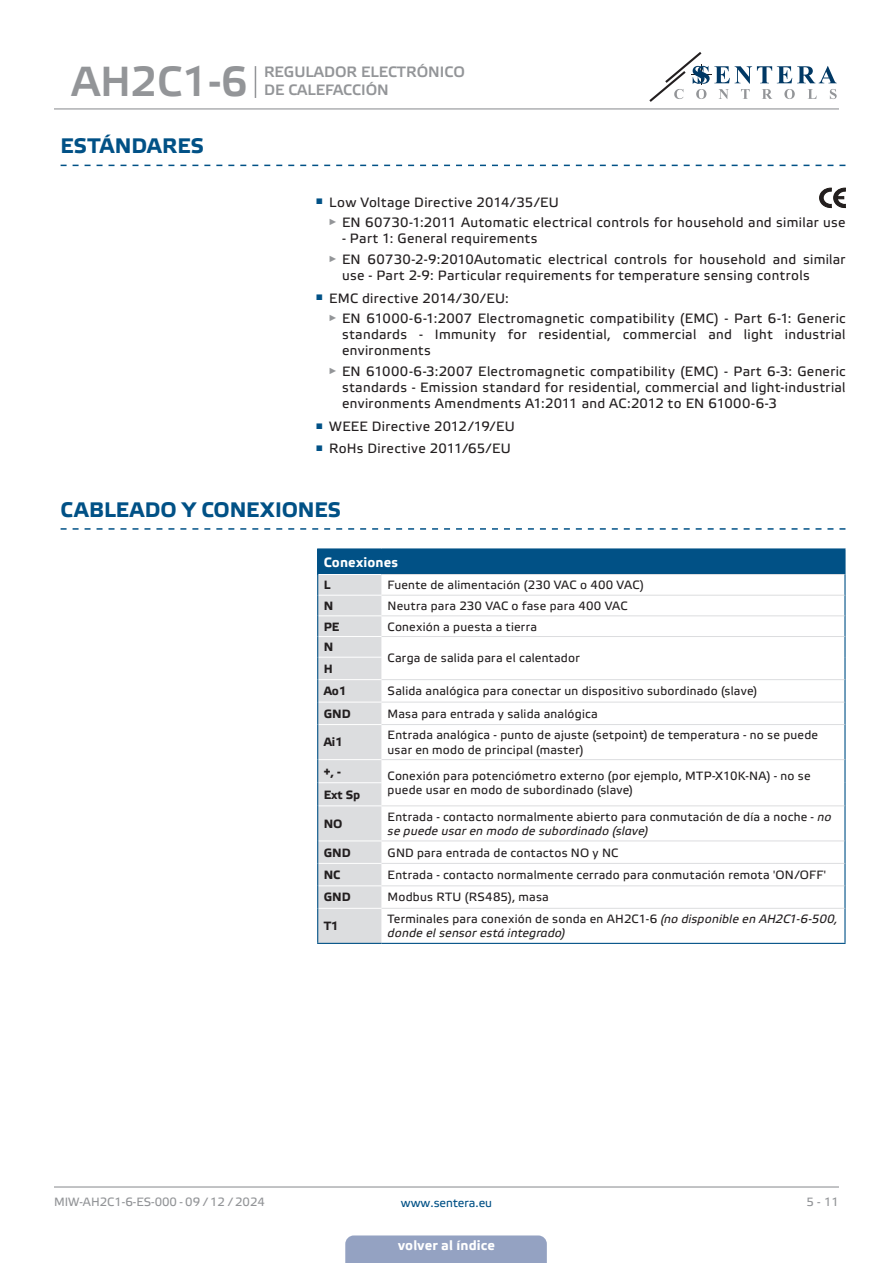
<style>
.page{position:relative;width:893px;height:1263px;background:#fff}
.page>*{position:absolute;margin:0;border:0;box-sizing:border-box;transform-origin:0 0}
.t1{font:42px "Etelka Medium Pro";color:#939598}
.t2{font:700 21px "Etelka Text Pro";letter-spacing:.01em;color:#015186}
.t3{font:15px/18px "Etelka Medium Pro";color:#939598}
.t4{font:13.5px/16.2px "Etelka Text Pro";letter-spacing:.025em;color:#231f20;text-align:justify}
.table_text{font:700 13.5px "Etelka Text Pro";letter-spacing:.01em;color:#fff}
.table_text-2{font:12px/14.4px "Etelka Text Pro";letter-spacing:.02em;color:#231f20}
.table_text-3{font:italic 12px/14.4px "Etelka Text Pro";letter-spacing:.015em;color:#231f20}
.Body_text{font:700 12px "Etelka Text Pro";color:#231f20}
.t5{font:12px "Etelka Text Pro";color:#939598}
.t6{font:12px "Etelka Text Pro";color:#015186}
.s1{font-style:italic}
.s2{font-style:normal}
</style>
<div class="page">
<hr style="left:54px;top:108px;width:785px;height:1px;background:#939598">
<hr style="left:54px;top:1186px;width:785px;height:1px;background:#939598">
<svg style="left:649px;top:52px;width:188px;height:50px"></svg>
<div style="left:345px;top:1235px;width:202px;height:28px;background:#94a2c2"></div>
<svg style="left:61px;top:165px;width:785px;height:1px"></svg>
<svg style="left:61px;top:528px;width:785px;height:2px"></svg>
<svg style="left:819px;top:188px;width:27px;height:20px"></svg>
<div style="left:318px;top:549px;width:527px;height:25px;background:#015186"></div>
<svg style="left:382px;top:594px;width:462px;height:349px"></svg>
<svg style="left:382px;top:596px;width:462px;height:312px"></svg>
<hr style="left:317px;top:548px;width:65px;height:2px;background:#015186">
<hr style="left:382px;top:548px;width:464px;height:2px;background:#015186">
<hr style="left:844px;top:574px;width:2px;height:21px;background:#015186">
<hr style="left:844px;top:595px;width:2px;height:21px;background:#015186">
<hr style="left:844px;top:616px;width:2px;height:20px;background:#015186">
<hr style="left:844px;top:636px;width:2px;height:21px;background:#015186">
<hr style="left:844px;top:657px;width:2px;height:23px;background:#015186">
<hr style="left:844px;top:680px;width:2px;height:22px;background:#015186">
<hr style="left:844px;top:702px;width:2px;height:22px;background:#015186">
<hr style="left:844px;top:724px;width:2px;height:36px;background:#015186">
<hr style="left:844px;top:760px;width:2px;height:23px;background:#015186">
<hr style="left:844px;top:783px;width:2px;height:23px;background:#015186">
<hr style="left:844px;top:806px;width:2px;height:35px;background:#015186">
<hr style="left:844px;top:841px;width:2px;height:22px;background:#015186">
<hr style="left:844px;top:863px;width:2px;height:23px;background:#015186">
<svg style="left:317px;top:550px;width:65px;height:393px;background:#ccd3d9"></svg>
<hr style="left:844px;top:886px;width:2px;height:22px;background:#015186">
<hr style="left:317px;top:908px;width:1px;height:35px;background:#015186">
<hr style="left:844px;top:908px;width:2px;height:35px;background:#015186">
<hr style="left:317px;top:943px;width:65px;height:1px;background:#015186">
<hr style="left:382px;top:943px;width:464px;height:1px;background:#015186">
<hr style="left:844px;top:550px;width:2px;height:24px;background:#015186">
<hr style="left:382px;top:574px;width:462px;height:1px;background:#dcdddf">
<hr style="left:382px;top:595px;width:462px;height:1px;background:#dcdddf">
<hr style="left:382px;top:615px;width:462px;height:1px;background:#dcdddf">
<hr style="left:382px;top:636px;width:462px;height:1px;background:#dcdddf">
<hr style="left:382px;top:679px;width:462px;height:1px;background:#dcdddf">
<hr style="left:382px;top:702px;width:462px;height:1px;background:#dcdddf">
<hr style="left:382px;top:724px;width:462px;height:1px;background:#dcdddf">
<hr style="left:382px;top:759px;width:462px;height:1px;background:#dcdddf">
<hr style="left:382px;top:805px;width:462px;height:1px;background:#dcdddf">
<hr style="left:382px;top:840px;width:462px;height:1px;background:#dcdddf">
<hr style="left:382px;top:863px;width:462px;height:1px;background:#dcdddf">
<hr style="left:382px;top:885px;width:462px;height:1px;background:#dcdddf">
<hr style="left:382px;top:908px;width:462px;height:1px;background:#dcdddf">
<hr style="left:255px;top:66px;width:1px;height:32px;background:#939598">
<h1 class="t1" style="left:71px;top:59px;width:178px">AH2C1-6</h1>
<p class="t3" style="left:264px;top:64px;width:202px">REGULADOR ELECTRÓNICO<br>DE CALEFACCIÓN</p>
<p class="t2" style="left:61px;top:134px;width:145px">ESTÁNDARES</p>
<p class="t4" style="left:316px;top:195px;width:245px"><sup>■</sup> Low Voltage Directive 2014/35/EU</p>
<p class="t4" style="left:328px;top:215px;width:519px"><sup>►</sup> EN 60730-1:2011 Automatic electrical controls for household and similar use</p>
<p class="t4" style="left:342px;top:231px;width:197px">- Part 1: General requirements</p>
<p class="t4" style="left:342px;top:252px;width:505px;text-indent:-14px"><sup>►</sup> EN 60730-2-9:2010Automatic electrical controls for household and similar use - Part 2-9: Particular requirements for temperature sensing controls</p>
<p class="t4" style="left:316px;top:291px;width:194px"><sup>■</sup> EMC directive 2014/30/EU:</p>
<p class="t4" style="left:342px;top:311px;width:505px;text-indent:-14px"><sup>►</sup> EN 61000-6-1:2007 Electromagnetic compatibility (EMC) - Part 6-1: Generic standards - Immunity for residential, commercial and light industrial environments</p>
<p class="t4" style="left:342px;top:364px;width:505px;text-indent:-14px"><sup>►</sup> EN 61000-6-3:2007 Electromagnetic compatibility (EMC) - Part 6-3: Generic standards - Emission standard for residential, commercial and light-industrial environments Amendments A1:2011 and AC:2012 to EN 61000-6-3</p>
<p class="t4" style="left:316px;top:419px;width:200px"><sup>■</sup> WEEE Directive 2012/19/EU</p>
<p class="t4" style="left:316px;top:441px;width:196px"><sup>■</sup> RoHs Directive 2011/65/EU</p>
<p class="t2" style="left:61px;top:498px;width:282px">CABLEADO Y CONEXIONES</p>
<p class="table_text" style="left:324px;top:554px;width:76px">Conexiones</p>
<p class="Body_text" style="left:324px;top:578px;width:8px">L</p>
<p class="table_text-2" style="left:388px;top:579px;width:258px">Fuente de alimentación (230 VAC o 400 VAC)</p>
<p class="Body_text" style="left:324px;top:599px;width:11px">N</p>
<p class="table_text-2" style="left:388px;top:599px;width:241px">Neutra para 230 VAC o fase para 400 VAC</p>
<p class="Body_text" style="left:324px;top:620px;width:17px">PE</p>
<p class="table_text-2" style="left:388px;top:620px;width:151px">Conexión a puesta a tierra</p>
<p class="Body_text" style="left:324px;top:640px;width:11px">N</p>
<p class="table_text-2" style="left:388px;top:652px;width:194px">Carga de salida para el calentador</p>
<p class="Body_text" style="left:324px;top:662px;width:10px">H</p>
<p class="Body_text" style="left:324px;top:684px;width:24px">Ao1</p>
<p class="table_text-2" style="left:388px;top:685px;width:371px">Salida analógica para conectar un dispositivo subordinado (slave)</p>
<p class="Body_text" style="left:324px;top:707px;width:29px">GND</p>
<p class="table_text-2" style="left:388px;top:707px;width:212px">Masa para entrada y salida analógica</p>
<p class="Body_text" style="left:324px;top:736px;width:21px">Ai1</p>
<p class="table_text-2" style="left:388px;top:729px;width:432px">Entrada analógica - punto de ajuste (setpoint) de temperatura - no se puede usar en modo de principal (master)</p>
<p class="Body_text" style="left:324px;top:765px;width:19px">+, -</p>
<p class="table_text-2" style="left:388px;top:769px;width:425px">Conexión para potenciómetro externo (por ejemplo, MTP-X10K-NA) - no se puede usar en modo de subordinado (slave)</p>
<p class="Body_text" style="left:324px;top:788px;width:38px">Ext Sp</p>
<p class="Body_text" style="left:324px;top:817px;width:20px">NO</p>
<p class="table_text-2" style="left:388px;top:810px;width:445px">Entrada - contacto normalmente abierto para conmutación de día a noche - <span class="s1">no se puede usar en modo de subordinado (slave)</span></p>
<p class="Body_text" style="left:324px;top:846px;width:29px">GND</p>
<p class="table_text-2" style="left:388px;top:846px;width:232px">GND para entrada de contactos NO y NC</p>
<p class="Body_text" style="left:324px;top:868px;width:18px">NC</p>
<p class="table_text-2" style="left:388px;top:868px;width:440px">Entrada - contacto normalmente cerrado para conmutación remota 'ON/OFF'</p>
<p class="Body_text" style="left:324px;top:891px;width:29px">GND</p>
<p class="table_text-2" style="left:388px;top:891px;width:163px">Modbus RTU (RS485), masa</p>
<p class="Body_text" style="left:324px;top:919px;width:17px">T1</p>
<p class="table_text-3" style="left:388px;top:912px;width:452px"><span class="s2">Terminales para conexión de sonda en AH2C1-6</span> (no disponible en AH2C1-6-500, donde el sensor está integrado)</p>
<p class="t5" style="left:54px;top:1195px;width:212px">MIW-AH2C1-6-ES-000 - 09 / 12 / 2024</p>
<p class="t6" style="left:401px;top:1196px;width:93px">www.sentera.eu</p>
<p class="t5" style="left:806px;top:1195px;width:34px">5 - 11</p>
<p class="table_text" style="left:398px;top:1238px;width:98px">volver al índice</p>
</div>
